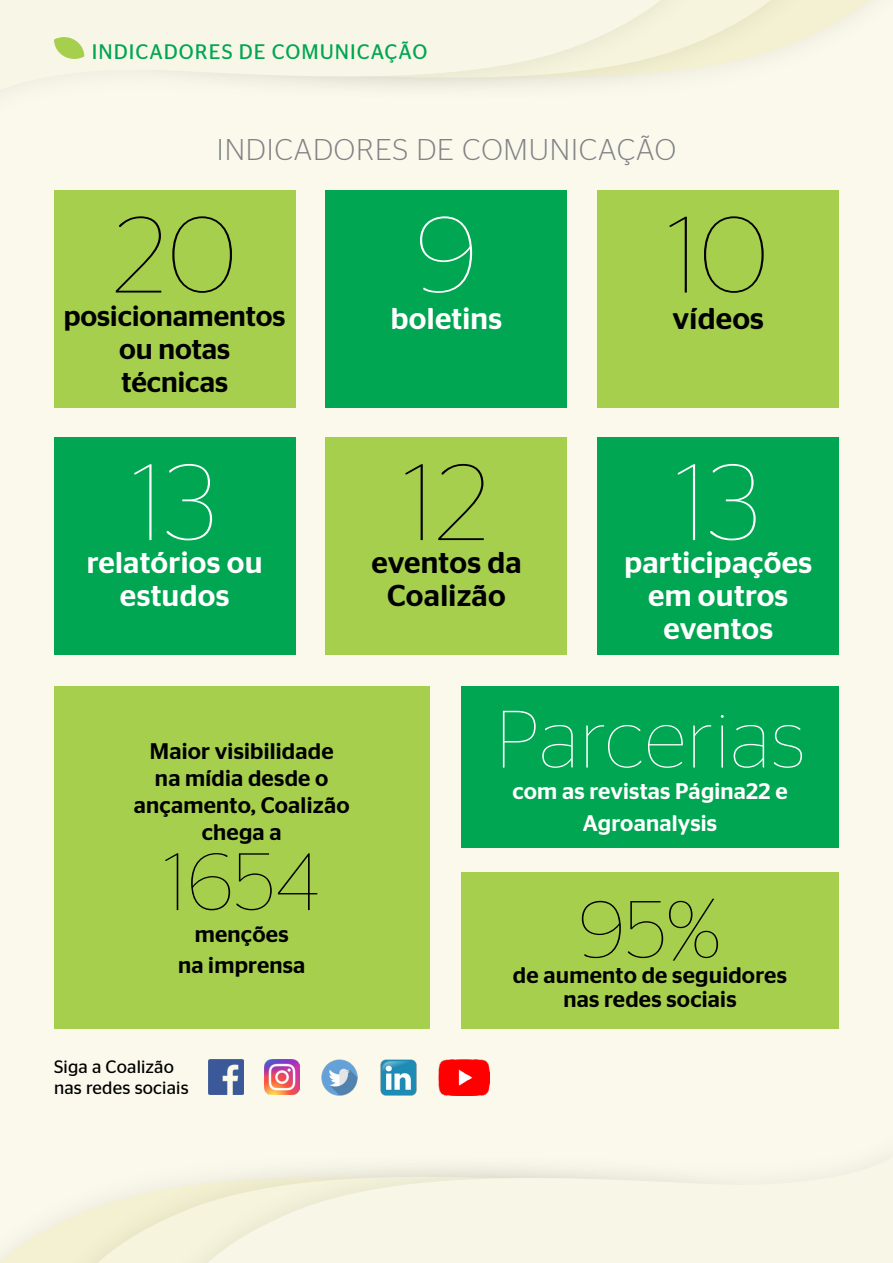
<style>
.page{position:relative;width:893px;height:1263px;background:#faf9ec}
.page>*{position:absolute;margin:0;border:0;box-sizing:border-box;transform-origin:0 0}
.t1{font:100 108.3px "Stag Sans";color:#000}
.t2{font:100 108.3px "Stag Sans";color:#fff}
.t3{font:100 81.15px "Stag Sans";letter-spacing:.01em;color:#fff}
.t4{font:100 81.15px "Stag Sans";letter-spacing:.01em;color:#000}
.t5{font:500 30.15px/33.2px "Stag Sans";letter-spacing:.01em;color:#fff;text-align:center}
.t6{font:500 30.15px/33.2px "Stag Sans";letter-spacing:.01em;color:#000;text-align:center}
.t7{font:300 30px "Stag Sans";letter-spacing:.03em;color:#808285}
.t8{font:500 28.65px/33.2px "Stag Sans";color:#000}
.t9{font:500 22.5px/27px "Stag Sans";letter-spacing:.01em;color:#000;text-align:center}
.t10{font:500 22.5px/31.5px "Stag Sans";letter-spacing:.01em;color:#fff;text-align:center}
.t11{font:21px "Stag Sans";letter-spacing:.05em;color:#00a651}
.t12{font:18px/21.6px "Stag Sans";letter-spacing:.01em;color:#000}
</style>
<div class="page">
<svg style="left:834px;top:0;width:36px;height:24px"></svg>
<div style="left:45px;top:0;width:789px;height:106px;background:#000;opacity:.08"></div>
<svg style="left:724px;top:0;width:85px;height:87px"></svg>
<div style="left:0;top:0;width:724px;height:132px;background:#000;opacity:.08"></div>
<svg style="left:0;top:0;width:699px;height:109px"></svg>
<svg style="left:0;top:1231px;width:44px;height:32px"></svg>
<div style="left:44px;top:1148px;width:789px;height:115px;background:#000;opacity:.08"></div>
<svg style="left:69px;top:1167px;width:85px;height:96px"></svg>
<div style="left:154px;top:1122px;width:739px;height:141px;background:#000;opacity:.08"></div>
<svg style="left:179px;top:1146px;width:714px;height:117px"></svg>
<div style="left:54px;top:190px;width:241px;height:218px;background:#a5cf4d"></div>
<div style="left:326px;top:190px;width:241px;height:218px;background:#00a651"></div>
<div style="left:598px;top:190px;width:241px;height:218px;background:#a5cf4d"></div>
<div style="left:54px;top:438px;width:241px;height:217px;background:#00a651"></div>
<div style="left:326px;top:438px;width:241px;height:217px;background:#a5cf4d"></div>
<div style="left:598px;top:438px;width:241px;height:217px;background:#00a651"></div>
<div style="left:54px;top:686px;width:375px;height:342px;background:#a5cf4d"></div>
<div style="left:461px;top:686px;width:378px;height:161px;background:#00a651"></div>
<div style="left:461px;top:872px;width:378px;height:156px;background:#a5cf4d"></div>
<img style="left:208px;top:1060px;width:35px;height:35px">
<img style="left:264px;top:1060px;width:35px;height:35px">
<img style="left:380px;top:1059px;width:37px;height:37px">
<img style="left:321px;top:1059px;width:37px;height:37px">
<img style="left:439px;top:1060px;width:51px;height:35px">
<svg style="left:54px;top:37px;width:30px;height:22px"></svg>
<p class="t11" style="left:92px;top:40px;width:337px">INDICADORES DE COMUNICAÇÃO</p>
<h3 class="t7" style="left:217px;top:133px;width:461px">INDICADORES DE COMUNICAÇÃO</h3>
<h1 class="t1" style="left:113px;top:195px;width:126px">20</h1>
<p class="t8" style="left:64px;top:299px;width:223px">posicionamentos</p>
<p class="t8" style="left:119px;top:332px;width:113px">ou notas técnicas</p>
<h1 class="t2" style="left:416px;top:195px;width:62px">9</h1>
<h3 class="t5" style="left:391px;top:301px;width:113px">boletins</h3>
<h1 class="t1" style="left:668px;top:195px;width:102px">10</h1>
<h3 class="t6" style="left:673px;top:301px;width:93px">vídeos</h3>
<h1 class="t2" style="left:133px;top:442px;width:85px">13</h1>
<h3 class="t5" style="left:87px;top:546px;width:177px">relatórios ou estudos</h3>
<h1 class="t1" style="left:404px;top:442px;width:86px">12</h1>
<h3 class="t6" style="left:371px;top:546px;width:152px">eventos da<br>Coalizão</h3>
<h1 class="t2" style="left:676px;top:442px;width:85px">13</h1>
<h3 class="t5" style="left:624px;top:546px;width:189px">participações em outros eventos</h3>
<p class="t9" style="left:134px;top:738px;width:217px">Maior visibilidade<br>na mídia desde o ançamento, Coalizão chega a</p>
<h2 class="t4" style="left:164px;top:837px;width:156px">1654</h2>
<p class="t9" style="left:178px;top:918px;width:129px;line-height:31.5px">menções<br>na imprensa</p>
<p class="t12" style="left:54px;top:1055px;width:136px">Siga a Coalizão nas redes sociais</p>
<h2 class="t3" style="left:495px;top:694px;width:311px">Parcerias</h2>
<p class="t10" style="left:512px;top:775px;width:277px">com as revistas Página22 e<br>Agroanalysis</p>
<h2 class="t4" style="left:579px;top:885px;width:144px">95%</h2>
<p class="t9" style="left:563px;top:986px;width:175px">nas redes sociais</p>
<p class="t9" style="left:513px;top:961px;width:276px">de aumento de seguidores</p>
</div>
